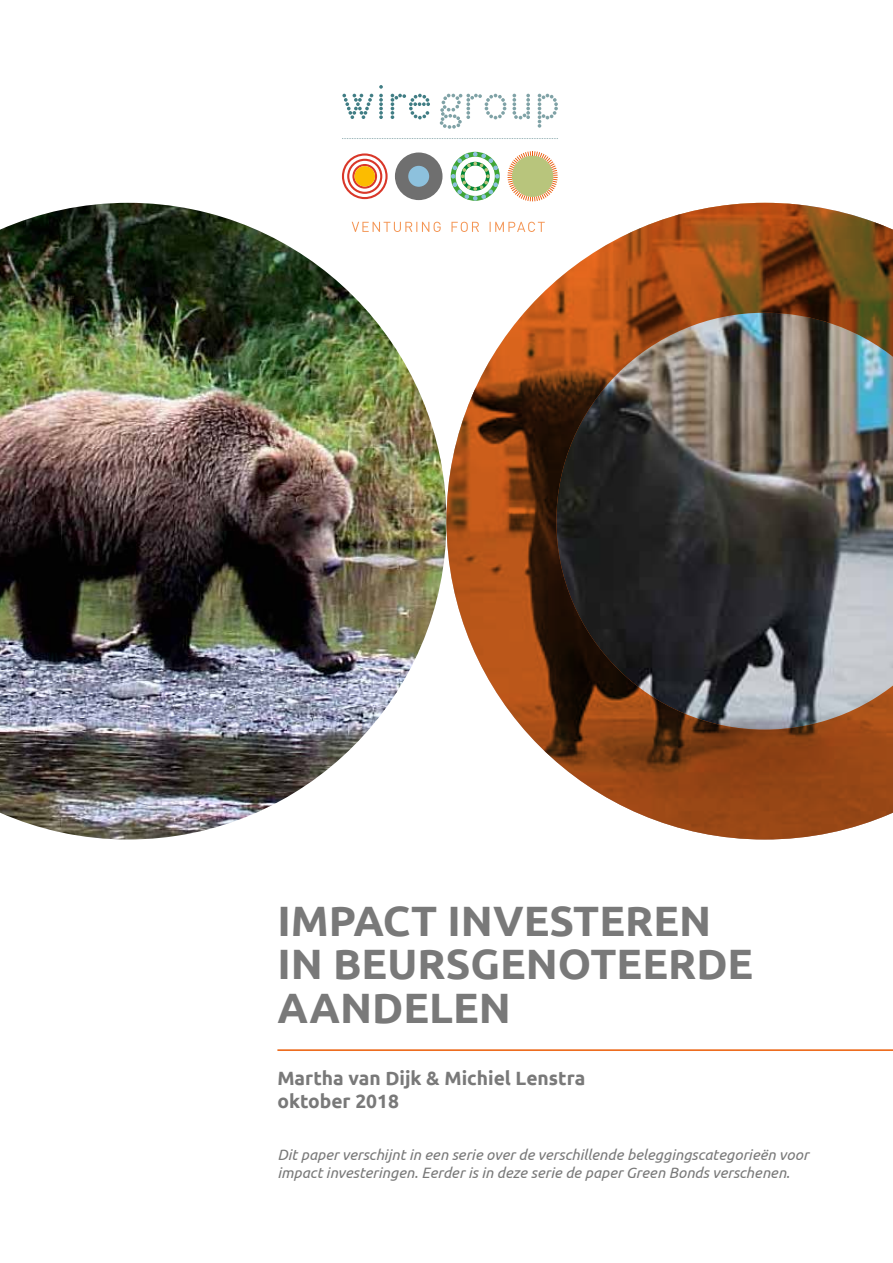
<style>
.page{position:relative;width:893px;height:1263px;background:#fff}
.page>*{position:absolute;margin:0;border:0;box-sizing:border-box;transform-origin:0 0}
.t1{font:700 42.45px/43.5px "Ubuntu";color:#797979}
.t2{font:700 19.2px/23.1px "Ubuntu";color:#797979}
.t3{font:italic 15px/18px "Ubuntu";color:#797979}
</style>
<div class="page">
<hr style="left:277px;top:1049px;width:616px;height:2px;background:#ed6d20">
<svg style="left:342px;top:94px;width:31px;height:25px"></svg>
<svg style="left:379px;top:85px;width:4px;height:34px"></svg>
<svg style="left:391px;top:94px;width:39px;height:25px"></svg>
<svg style="left:440px;top:94px;width:66px;height:35px"></svg>
<svg style="left:512px;top:94px;width:18px;height:25px"></svg>
<svg style="left:538px;top:94px;width:20px;height:34px"></svg>
<svg style="left:342px;top:138px;width:216px;height:1px"></svg>
<svg style="left:507px;top:151px;width:51px;height:50px"></svg>
<div style="left:395px;top:152px;width:47px;height:48px;background:#6f6f6f;border-radius:50%"></div>
<div style="left:408px;top:166px;width:21px;height:21px;background:#8dc1dd;border-radius:50%"></div>
<svg style="left:342px;top:153px;width:46px;height:46px"></svg>
<div style="left:355px;top:166px;width:20px;height:20px;background:#fcbc00;border-radius:50%"></div>
<svg style="left:450px;top:151px;width:50px;height:50px"></svg>
<img style="left:0;top:203px;width:446px;height:636px">
<img style="left:446px;top:203px;width:447px;height:636px">
<h1 class="t1" style="left:277px;top:898px;width:477px">IMPACT INVESTEREN<br>IN BEURSGENOTEERDE<br>AANDELEN</h1>
<p class="t2" style="left:277px;top:1066px;width:309px">Martha van Dijk &amp; Michiel Lenstra oktober 2018</p>
<p class="t3" style="left:277px;top:1145px;width:533px">Dit paper verschijnt in een serie over de verschillende beleggingscategorieën voor impact investeringen. Eerder is in deze serie de paper Green Bonds verschenen.</p>
</div>
